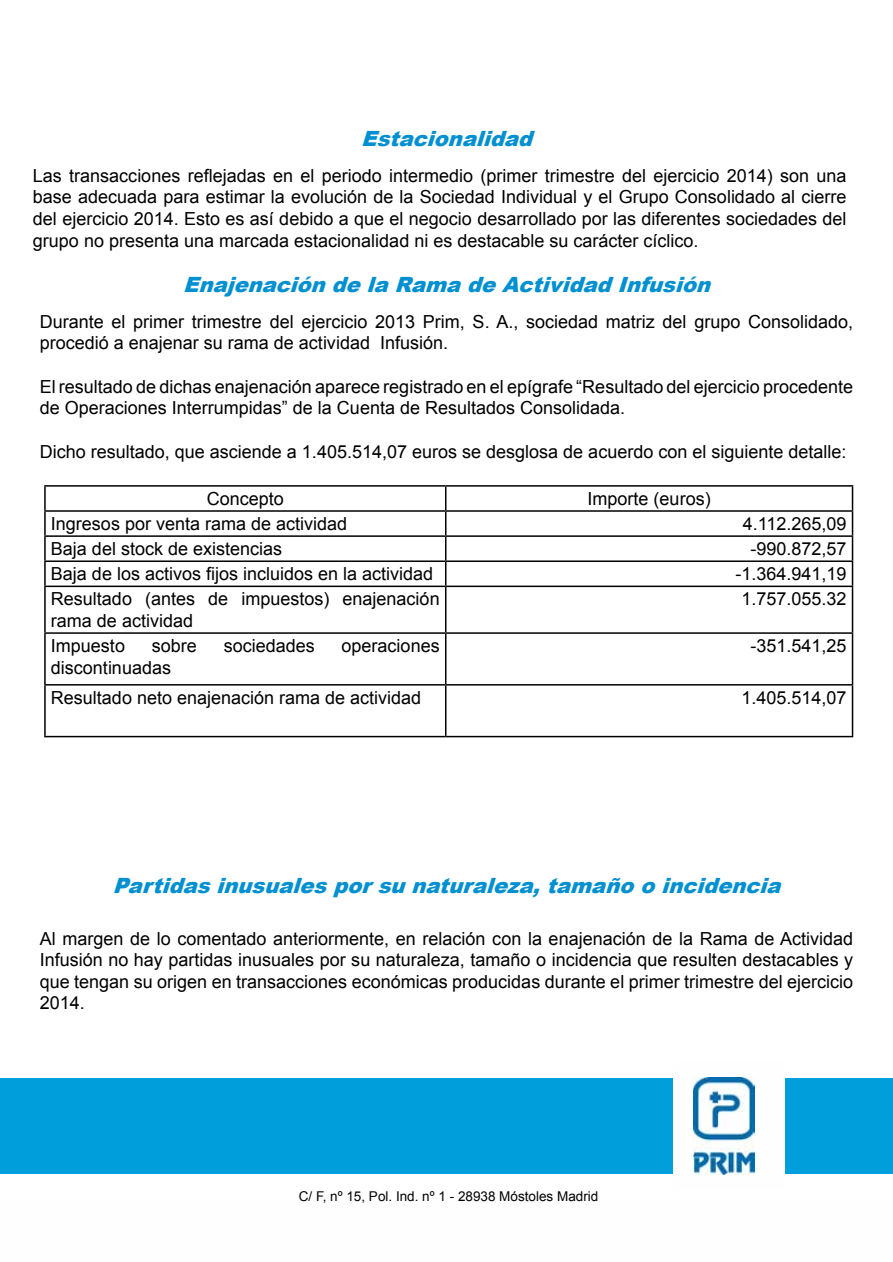
<style>
.page{position:relative;width:893px;height:1262px;background:#fff}
.page>*{position:absolute;margin:0;border:0;box-sizing:border-box;transform-origin:0 0}
.t1{font:italic 900 21px "Arial";color:#0090d1}
.t2{font:18px/21.6px "Arial";color:#000}
.t3{font:13.5px "Arial";color:#000}
</style>
<div class="page">
<div style="left:0;top:1078px;width:892px;height:96px;background:#009eda"></div>
<div style="left:673px;top:1062px;width:112px;height:128px;background:#fefefe"></div>
<img style="left:693px;top:1077px;width:61px;height:97px">
<hr style="left:44px;top:485px;width:401px;height:1px;background:#000">
<hr style="left:44px;top:486px;width:2px;height:24px;background:#000">
<hr style="left:446px;top:485px;width:407px;height:1px;background:#000">
<hr style="left:851px;top:486px;width:2px;height:24px;background:#000">
<hr style="left:44px;top:510px;width:401px;height:2px;background:#000">
<hr style="left:44px;top:512px;width:2px;height:23px;background:#000">
<hr style="left:446px;top:510px;width:407px;height:2px;background:#000">
<hr style="left:851px;top:512px;width:2px;height:23px;background:#000">
<hr style="left:44px;top:535px;width:401px;height:2px;background:#000">
<hr style="left:44px;top:537px;width:2px;height:23px;background:#000">
<hr style="left:446px;top:535px;width:407px;height:2px;background:#000">
<hr style="left:851px;top:537px;width:2px;height:23px;background:#000">
<hr style="left:44px;top:560px;width:401px;height:2px;background:#000">
<hr style="left:44px;top:562px;width:2px;height:23px;background:#000">
<hr style="left:446px;top:560px;width:407px;height:2px;background:#000">
<svg style="left:445px;top:486px;width:1px;height:99px"></svg>
<hr style="left:851px;top:562px;width:2px;height:23px;background:#000">
<hr style="left:44px;top:585px;width:401px;height:2px;background:#000">
<hr style="left:44px;top:587px;width:2px;height:45px;background:#000">
<hr style="left:446px;top:585px;width:407px;height:2px;background:#000">
<hr style="left:445px;top:587px;width:1px;height:45px;background:#000">
<hr style="left:851px;top:587px;width:2px;height:45px;background:#000">
<hr style="left:44px;top:632px;width:401px;height:2px;background:#000">
<hr style="left:44px;top:634px;width:2px;height:50px;background:#000">
<hr style="left:446px;top:632px;width:407px;height:2px;background:#000">
<hr style="left:445px;top:634px;width:1px;height:50px;background:#000">
<hr style="left:851px;top:634px;width:2px;height:50px;background:#000">
<hr style="left:44px;top:684px;width:401px;height:1px;background:#000">
<hr style="left:44px;top:685px;width:2px;height:51px;background:#000">
<hr style="left:446px;top:684px;width:407px;height:1px;background:#000">
<hr style="left:445px;top:685px;width:1px;height:51px;background:#000">
<hr style="left:851px;top:685px;width:2px;height:51px;background:#000">
<hr style="left:44px;top:736px;width:401px;height:1px;background:#000">
<hr style="left:446px;top:736px;width:407px;height:1px;background:#000">
<p class="t1" style="left:361px;top:123px;width:181px">Estacionalidad</p>
<p class="t2" style="left:33px;top:165px;width:815px;text-align:justify">Las transacciones reflejadas en el periodo intermedio (primer trimestre del ejercicio 2014) son una base adecuada para estimar la evolución de la Sociedad Individual y el Grupo Consolidado al cierre del ejercicio 2014. Esto es así debido a que el negocio desarrollado por las diferentes sociedades del grupo no presenta una marcada estacionalidad ni es destacable su carácter cíclico.</p>
<p class="t1" style="left:183px;top:269px;width:537px">EnajenacióndelaRamadeActividadInfusión</p>
<p class="t2" style="left:40px;top:311px;width:815px">Durante el primer trimestre del ejercicio 2013 Prim, S. A., sociedad matriz del grupo Consolidado, procedió a enajenar su rama de actividad Infusión.</p>
<p class="t2" style="left:40px;top:376px;width:815px">El resultado de dichas enajenación aparece registrado en el epígrafe “Resultado del ejercicio procedente de Operaciones Interrumpidas” de la Cuenta de Resultados Consolidada.</p>
<p class="t2" style="left:40px;top:440px;width:808px">Dicho resultado, que asciende a 1.405.514,07 euros se desglosa de acuerdo con el siguiente detalle:</p>
<p class="t2" style="left:207px;top:488px;width:79px">Concepto</p>
<p class="t2" style="left:587px;top:488px;width:125px">Importe (euros)</p>
<p class="t2" style="left:51px;top:513px;width:298px">Ingresos por venta rama de actividad</p>
<p class="t2" style="left:742px;top:513px;width:105px">4.112.265,09</p>
<p class="t2" style="left:51px;top:538px;width:233px">Baja del stock de existencias</p>
<p class="t2" style="left:750px;top:538px;width:98px">-990.872,57</p>
<p class="t2" style="left:51px;top:563px;width:384px">Baja de los activos fijos incluidos en la actividad</p>
<p class="t2" style="left:735px;top:563px;width:113px">-1.364.941,19</p>
<p class="t2" style="left:51px;top:588px;width:390px">Resultado (antes de impuestos) enajenación rama de actividad</p>
<p class="t2" style="left:741px;top:588px;width:107px">1.757.055.32</p>
<p class="t2" style="left:51px;top:635px;width:76px">Impuesto</p>
<p class="t2" style="left:152px;top:635px;width:47px">sobre</p>
<p class="t2" style="left:224px;top:635px;width:93px">sociedades</p>
<p class="t2" style="left:341px;top:635px;width:100px">operaciones</p>
<p class="t2" style="left:51px;top:657px;width:122px">discontinuadas</p>
<p class="t2" style="left:750px;top:635px;width:98px">-351.541,25</p>
<p class="t2" style="left:51px;top:687px;width:372px">Resultado neto enajenación rama de actividad</p>
<p class="t2" style="left:741px;top:687px;width:107px">1.405.514,07</p>
<p class="t1" style="left:113px;top:870px;width:677px">Partidasinusualesporsunaturaleza,tamañooincidencia</p>
<p class="t2" style="left:40px;top:927px;width:815px;text-align:justify">Al margen de lo comentado anteriormente, en relación con la enajenación de la Rama de Actividad Infusión no hay partidas inusuales por su naturaleza, tamaño o incidencia que resulten destacables y que tengan su origen en transacciones económicas producidas durante el primer trimestre del ejercicio 2014.</p>
<p class="t3" style="left:299px;top:1187px;width:301px">C/ F, nº 15, Pol. Ind. nº 1 - 28938 Móstoles Madrid</p>
</div>
